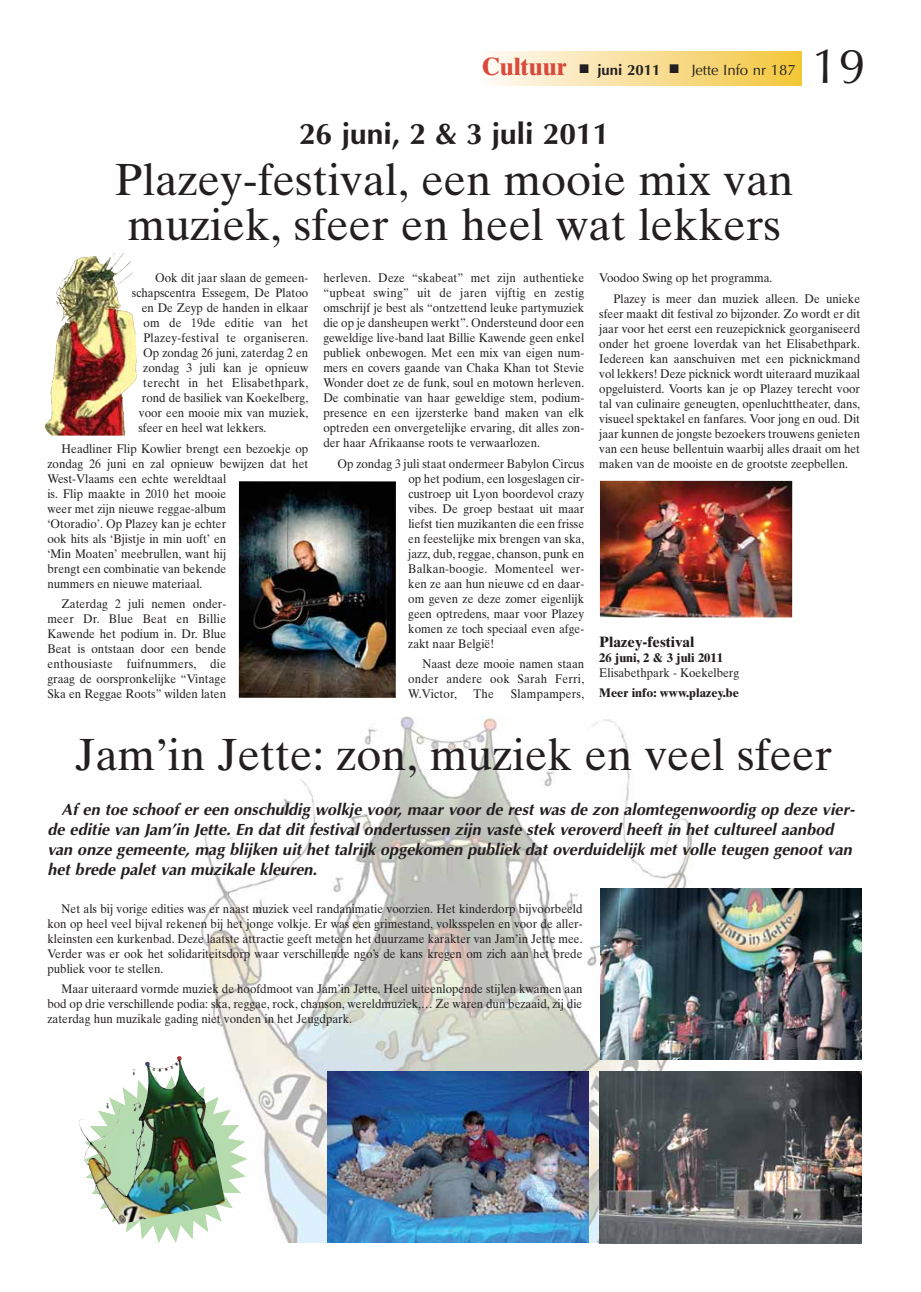
<style>
.page{position:relative;width:921px;height:1292px;background:#fff}
.page>*{position:absolute;margin:0;border:0;box-sizing:border-box;transform-origin:0 0}
.t1{font:49.25px "Optima";color:#231f20}
.t2{font:45px/45px "Times Ten";color:#231f20}
.t3{font:700 30px "Optima";color:#231f20}
.t4{font:italic 700 16.25px/20px "Optima";color:#231f20}
.t5{font:15px "Optima";color:#231f20}
.t6{font:700 15px "Times Ten";color:#231f20}
.t7{font:12.5px/15px "Times Ten";color:#231f20;text-align:justify;scale:.93 1}
.t8{font:12.5px "Times Ten";letter-spacing:.02em;color:#231f20;scale:.93 1}
.t9{font:700 12.5px "Times Ten";color:#231f20}
.s1{font-family:"Times Ten";font-weight:700;font-size:25px;color:#d9493c}
.s2{font-weight:700}
</style>
<div class="page">
<div style="left:480px;top:51px;width:321px;height:34px;background:linear-gradient(to right,#fefaf9,#f3c63c)"></div>
<img style="left:202px;top:717px;width:504px;height:525px">
<img style="left:84px;top:1076px;width:163px;height:167px">
<img style="left:600px;top:1072px;width:261px;height:171px">
<img style="left:601px;top:889px;width:260px;height:170px">
<img style="left:327px;top:1072px;width:262px;height:171px">
<img style="left:44px;top:275px;width:27px;height:152px">
<img style="left:239px;top:481px;width:157px;height:217px">
<img style="left:600px;top:481px;width:192px;height:137px">
<img style="left:79px;top:1094px;width:41px;height:66px">
<p class="t5" style="left:482px;top:63px;width:316px"><span class="s1">Cultuur</span> ■ <span class="s2">juni 2011</span> ■ Jette Info nr 187</p>
<h1 class="t1" style="left:811px;top:46px;width:56px">19</h1>
<h3 class="t3" style="left:299px;top:122px;width:312px">26 juni, 2 &amp; 3 juli 2011</h3>
<h2 class="t2" style="left:115px;top:161px;width:680px">Plazey-festival, een mooie mix van muziek, sfeer en heel wat lekkers</h2>
<p class="t7" style="left:155px;top:272px;width:166px">Ook dit jaar slaan de gemeen-</p>
<p class="t7" style="left:132px;top:287px;width:191px">schapscentra Essegem, De Platoo</p>
<p class="t7" style="left:142px;top:302px;width:181px">en De Zeyp de handen in elkaar</p>
<p class="t8" style="left:143px;top:318px;width:179px">om de 19de editie van het</p>
<p class="t8" style="left:143px;top:333px;width:179px">Plazey-festival te organiseren.</p>
<p class="t7" style="left:143px;top:347px;width:179px">Op zondag 26 juni, zaterdag 2 en</p>
<p class="t7" style="left:143px;top:362px;width:179px">zondag 3 juli kan je opnieuw</p>
<p class="t8" style="left:143px;top:378px;width:179px">terecht in het Elisabethpark,</p>
<p class="t7" style="left:142px;top:392px;width:180px">rond de basiliek van Koekelberg,</p>
<p class="t7" style="left:139px;top:407px;width:184px">voor een mooie mix van muziek,</p>
<p class="t7" style="left:138px;top:422px;width:139px">sfeer en heel wat lekkers.</p>
<p class="t7" style="left:47px;top:442px;width:282px;text-align:left;text-indent:14px">Headliner Flip Kowlier brengt een bezoekje op zondag 26 juni en zal opnieuw bewijzen dat het West-Vlaams een echte wereldtaal<br>is. Flip maakte in 2010 het mooie<br>weer met zijn nieuwe reggae-album<br>‘Otoradio’. Op Plazey kan je echter<br>ook hits als ‘Bjistje in min uoft’ en<br>‘Min Moaten’ meebrullen, want hij<br>brengt een combinatie van bekende<br>nummers en nieuwe materiaal.</p>
<p class="t7" style="left:47px;top:597px;width:194px;text-indent:14px">Zaterdag 2 juli nemen onder&shy;meer Dr. Blue Beat en Billie Kawende het podium in. Dr. Blue Beat is ontstaan door een bende enthousiaste fuifnummers, die graag de oorspronkelijke “Vintage Ska en Reggae Roots” wilden laten</p>
<p class="t7" style="left:323px;top:272px;width:282px">herleven. Deze “skabeat” met zijn authentieke “upbeat swing” uit de jaren vijftig en zestig omschrijf je best als “ontzettend leuke partymuziek die op je dansheupen werkt”. Ondersteund door een geweldige live-band laat Billie Kawende geen enkel publiek onbewogen. Met een mix van eigen num&shy;mers en covers gaande van Chaka Khan tot Stevie Wonder doet ze de funk, soul en motown herleven.<br>De combinatie van haar geweldige stem, podium&shy;presence en een ijzersterke band maken van elk optreden een onvergetelijke ervaring, dit alles zon&shy;der haar Afrikaanse roots te verwaarlozen.</p>
<p class="t7" style="left:408px;top:457px;width:191px;text-indent:-71px">Op zondag 3 juli staat ondermeer Babylon Circus op het podium, een losgeslagen cir&shy;custroep uit Lyon boordevol crazy vibes. De groep bestaat uit maar liefst tien muzikanten die een frisse en feestelijke mix brengen van ska, jazz, dub, reggae, chanson, punk en Balkan-boogie. Momenteel wer&shy;ken ze aan hun nieuwe cd en daar&shy;om geven ze deze zomer eigenlijk geen optredens, maar voor Plazey komen ze toch speciaal even afge&shy;zakt naar België!</p>
<p class="t7" style="left:408px;top:657px;width:191px;text-indent:14px">Naast deze mooie namen staan onder andere ook Sarah Ferri, W.Victor,</p>
<p class="t7" style="left:474px;top:687px;width:23px">The</p>
<p class="t8" style="left:511px;top:689px;width:81px">Slampampers,</p>
<p class="t7" style="left:613px;top:269px;width:267px;line-height:20.4px;text-indent:-14px">Voodoo Swing op het programma.<br>Plazey is meer dan muziek alleen. De unieke</p>
<p class="t7" style="left:599px;top:307px;width:282px">sfeer maakt dit festival zo bijzonder. Zo wordt er dit jaar voor het eerst een reuzepicknick georganiseerd onder het groene loverdak van het Elisabethpark.<br>Iedereen kan aanschuiven met een picknickmand vol lekkers! Deze picknick wordt uiteraard muzikaal opgeluisterd. Voorts kan je op Plazey terecht voor tal van culinaire geneugten, openluchttheater, dans, visueel spektakel en fanfares. Voor jong en oud. Dit jaar kunnen de jongste bezoekers trouwens genieten van een heuse bellentuin waarbij alles draait om het maken van de mooiste en de grootste zeepbellen.</p>
<p class="t6" style="left:599px;top:636px;width:96px">Plazey-festival</p>
<p class="t9" style="left:599px;top:653px;width:125px">26 juni, 2 &amp; 3 juli 2011</p>
<p class="t7" style="left:599px;top:666px;width:152px">Elisabethpark - Koekelberg</p>
<p class="t9" style="left:599px;top:688px;width:141px">Meer info: www.plazey.be</p>
<h2 class="t2" style="left:75px;top:737px;width:758px">Jam’in Jette: zon, muziek en veel sfeer</h2>
<p class="t4" style="left:47px;top:801px;width:812px;text-indent:14px">Af en toe schoof er een onschuldig wolkje voor, maar voor de rest was de zon alomtegenwoordig op deze vier&shy;de editie van Jam’in Jette. En dat dit festival ondertussen zijn vaste stek veroverd heeft in het cultureel aanbod van onze gemeente, mag blijken uit het talrijk opgekomen publiek dat overduidelijk met volle teugen genoot van het brede palet van muzikale kleuren.</p>
<p class="t7" style="left:47px;top:902px;width:577px;text-indent:14px">Net als bij vorige edities was er naast muziek veel randanimatie voorzien. Het kinderdorp bijvoorbeeld kon op heel veel bijval rekenen bij het jonge volkje. Er was een grimestand, volksspelen en voor de aller&shy;kleinsten een kurkenbad. Deze laatste attractie geeft meteen het duurzame karakter van Jam’in Jette mee.<br>Verder was er ook het solidariteitsdorp waar verschillende ngo’s de kans kregen om zich aan het brede publiek voor te stellen.</p>
<p class="t7" style="left:47px;top:983px;width:577px;text-indent:14px">Maar uiteraard vormde muziek de hoofdmoot van Jam’in Jette. Heel uiteenlopende stijlen kwamen aan bod op drie verschillende podia: ska, reggae, rock, chanson, wereldmuziek,… Ze waren dun bezaaid, zij die zaterdag hun muzikale gading niet vonden in het Jeugdpark.</p>
</div>
